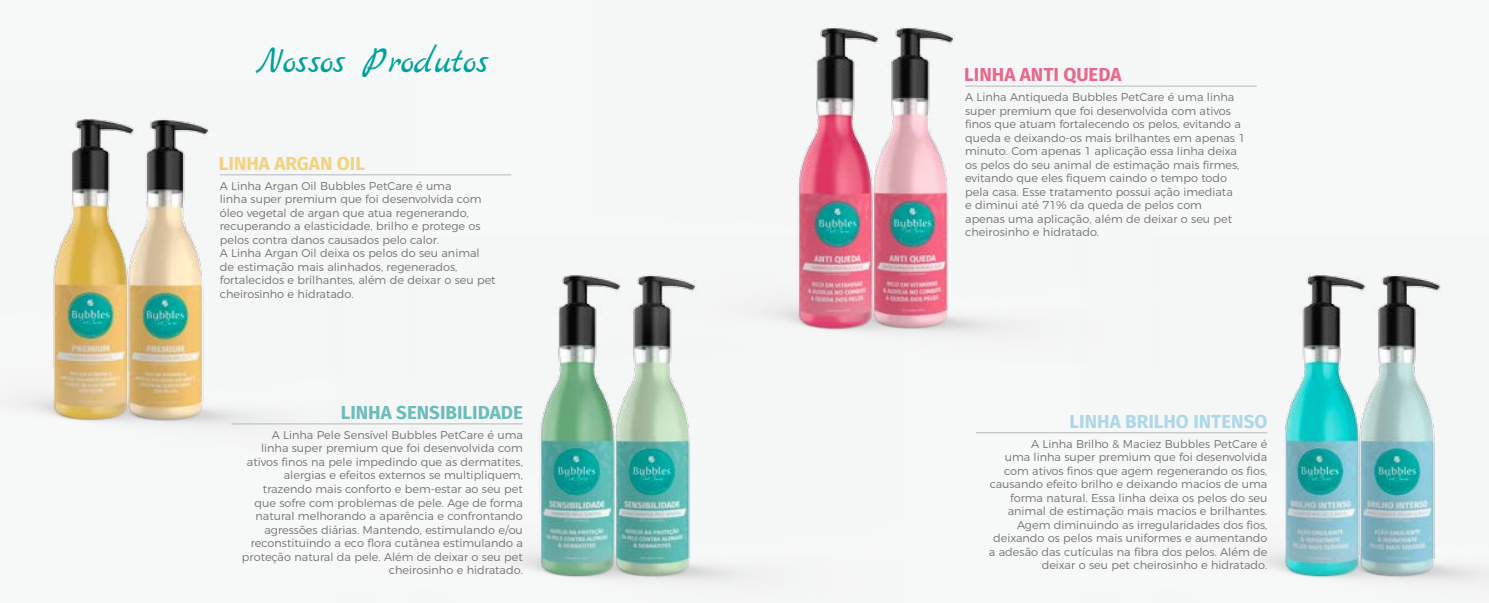
<style>
.page{position:relative;width:1489px;height:603px;background:#fff}
.page>*{position:absolute;margin:0;border:0;box-sizing:border-box;transform-origin:0 0}
.t1{font:37.5px "Marck Script";color:#00a39a}
.t2{font:700 18.75px "Fira Sans";color:#6bbdba}
.t3{font:700 18.75px "Fira Sans";color:#aed8e8}
.t4{font:700 18.75px "Fira Sans";color:#e6698b}
.t5{font:700 18.75px "Fira Sans";color:#f4d37f}
.t6{font:300 11.25px/13.5px "Montserrat";color:#737277}
</style>
<div class="page">
<div style="left:0;top:0;width:1488px;height:602px;background:#f7f8f8"></div>
<img style="left:27px;top:118px;width:390px;height:307px">
<img style="left:407px;top:236px;width:336px;height:345px">
<img style="left:590px;top:236px;width:153px;height:127px">
<img style="left:665px;top:27px;width:335px;height:335px">
<img style="left:1151px;top:274px;width:337px;height:307px">
<hr style="left:220px;top:174px;width:291px;height:1px;background:#c3c5ca">
<hr style="left:231px;top:423px;width:292px;height:1px;background:#c3c5ca">
<hr style="left:965px;top:85px;width:291px;height:2px;background:#c3c5ca">
<hr style="left:975px;top:432px;width:292px;height:1px;background:#c3c5ca">
<h1 class="t1" style="left:256px;top:39px;width:234px">Nossos Produtos</h1>
<h2 class="t5" style="left:219px;top:147px;width:148px">LINHA ARGAN OIL</h2>
<p class="t6" style="left:220px;top:178px;width:277px">A Linha Argan Oil Bubbles PetCare é uma<br>linha super premium que foi desenvolvida com óleo vegetal de argan que atua regenerando, recuperando a elasticidade, brilho e protege os pelos contra danos causados pelo calor.<br>A Linha Argan Oil deixa os pelos do seu animal de estimação mais alinhados, regenerados, fortalecidos e brilhantes, além de deixar o seu pet cheirosinho e hidratado.</p>
<h2 class="t2" style="left:341px;top:396px;width:184px">LINHA SENSIBILIDADE</h2>
<p class="t6" style="left:242px;top:427px;width:282px;text-align:right">A Linha Pele Sensível Bubbles PetCare é uma linha super premium que foi desenvolvida com ativos finos na pele impedindo que as dermatites, alergias e efeitos externos se multipliquem, trazendo mais conforto e bem-estar ao seu pet que sofre com problemas de pele. Age de forma natural melhorando a aparência e confrontando agressões diárias. Mantendo, estimulando e/ou reconstituindo a eco flora cutânea estimulando a proteção natural da pele. Além de deixar o seu pet cheirosinho e hidratado.</p>
<h2 class="t4" style="left:964px;top:59px;width:159px">LINHA ANTI QUEDA</h2>
<p class="t6" style="left:965px;top:89px;width:281px">A Linha Antiqueda Bubbles PetCare é uma linha super premium que foi desenvolvida com ativos finos que atuam fortalecendo os pelos, evitando a queda e deixando-os mais brilhantes em apenas 1 minuto. Com apenas 1 aplicação essa linha deixa os pelos do seu animal de estimação mais firmes, evitando que eles fiquem caindo o tempo todo pela casa. Esse tratamento possui ação imediata<br>e diminui até 71% da queda de pelos com<br>apenas uma aplicação, além de deixar o seu pet cheirosinho e hidratado.</p>
<h2 class="t3" style="left:1069px;top:405px;width:199px">LINHA BRILHO INTENSO</h2>
<p class="t6" style="left:988px;top:436px;width:280px;text-align:right">A Linha Brilho &amp; Maciez Bubbles PetCare é<br>uma linha super premium que foi desenvolvida com ativos finos que agem regenerando os fios, causando efeito brilho e deixando macios de uma forma natural. Essa linha deixa os pelos do seu animal de estimação mais macios e brilhantes.<br>Agem diminuindo as irregularidades dos fios, deixando os pelos mais uniformes e aumentando a adesão das cutículas na fibra dos pelos. Além de deixar o seu pet cheirosinho e hidratado.</p>
</div>
